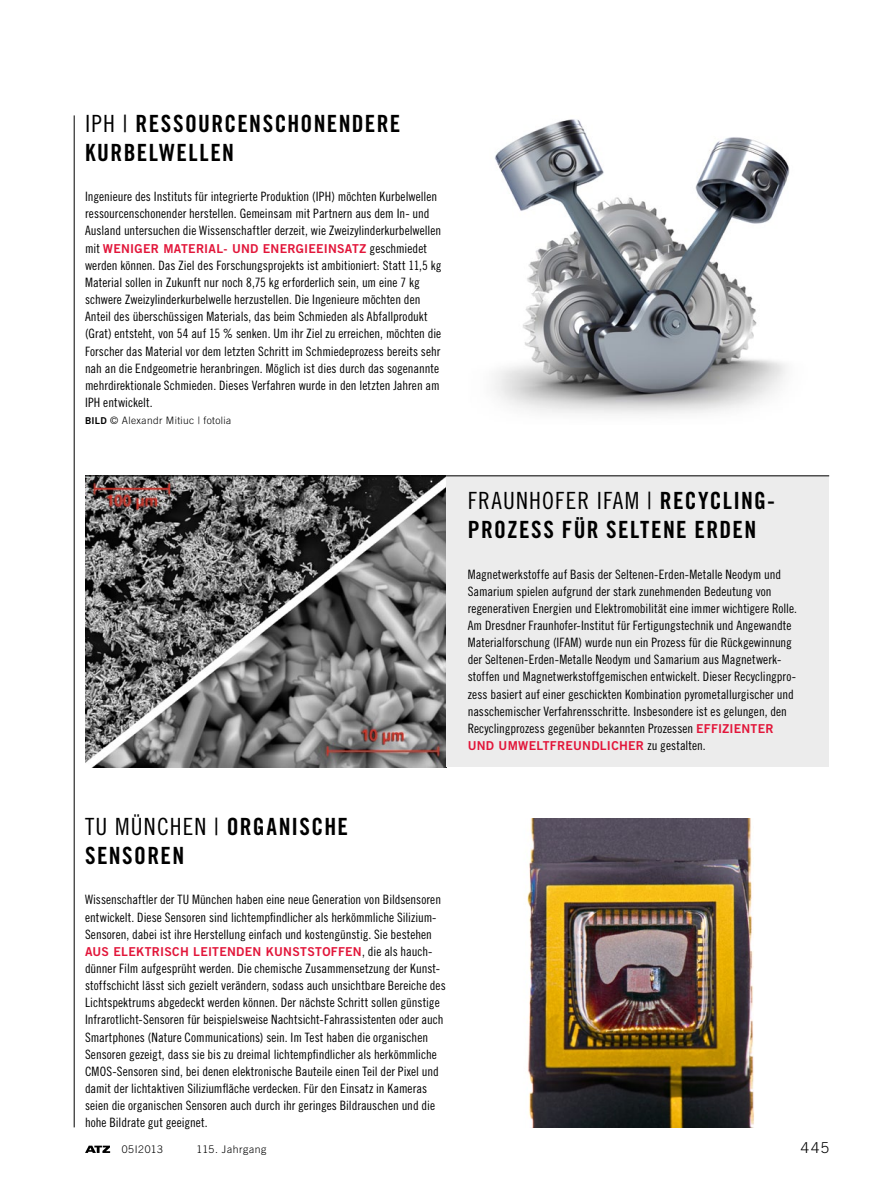
<style>
.page{position:relative;width:893px;height:1187px;background:#fff}
.page>*{position:absolute;margin:0;border:0;box-sizing:border-box;transform-origin:0 0}
.t1{font:23.7px/28.5px "Trade Gothic LT Std Bd Cn 20";letter-spacing:.06em;color:#000}
.t2{font:23.7px "Trade Gothic LT Std Cn 18";letter-spacing:.05em;color:#000}
.t3{font:300 15px "Trade Gothic LT Std";color:#000}
.t4{font:12.9px/17.1px "Trade Gothic LT Std Cn 18";color:#000}
.t5{font:12.3px "Trade Gothic LT Std Bd 2";letter-spacing:.02em;color:#e2163a}
.t6{font:300 10.5px "Trade Gothic LT Std";letter-spacing:.05em;color:#000}
.t7{font:300 10.2px "Trade Gothic LT Std";letter-spacing:.04em;color:#000}
.s1{font-family:"Trade Gothic LT Std Cn 18"}
.s2{font-family:"Trade Gothic LT Std Cn 18";font-size:12.9px;color:#000}
.s3{font-family:"Trade Gothic LT Std Bd 2";font-weight:400;font-size:9.45px}
.s4{font-family:"Trade Gothic LT Std Bd Cn 20"}
.s5{font-family:"Trade Gothic LT Std Bd 2";font-size:12.3px;color:#e2163a}
</style>
<div class="page">
<img style="left:527px;top:818px;width:227px;height:309px">
<img style="left:494px;top:119px;width:296px;height:295px">
<img style="left:85px;top:476px;width:361px;height:291px">
<div style="left:446px;top:475px;width:383px;height:292px;background:#ececec"></div>
<hr style="left:85px;top:475px;width:744px;height:1px;background:#000">
<svg style="left:85px;top:1145px;width:25px;height:7px"></svg>
<hr style="left:74px;top:115px;width:1px;height:1012px;background:#000">
<h1 class="t1" style="left:85px;top:109px;width:317px"><span class="s1">IPH |</span> RESSOURCENSCHONENDERE<br>KURBELWELLEN</h1>
<p class="t4" style="left:85px;top:188px;width:358px">Ingenieure des Instituts für integrierte Produktion (IPH) möchten Kurbelwellen ressourcenschonender herstellen. Gemeinsam mit Partnern aus dem In- und<br>Ausland untersuchen die Wissenschaftler derzeit, wie Zweizylinderkurbelwellen</p>
<p class="t5" style="left:85px;top:240px;width:344px"><span class="s2">mit</span> WENIGER MATERIAL- UND ENERGIEEINSATZ <span class="s2">geschmiedet</span></p>
<p class="t4" style="left:85px;top:256px;width:358px">werden können. Das Ziel des Forschungsprojekts ist ambitioniert: Statt 11,5 kg Material sollen in Zukunft nur noch 8,75 kg erforderlich sein, um eine 7 kg schwere Zweizylinderkurbelwelle herzustellen. Die Ingenieure möchten den Anteil des überschüssigen Materials, das beim Schmieden als Abfallprodukt (Grat) entsteht, von 54 auf 15 % senken. Um ihr Ziel zu erreichen, möchten die Forscher das Material vor dem letzten Schritt im Schmiedeprozess bereits sehr nah an die Endgeometrie heranbringen. Möglich ist dies durch das sogenannte mehrdirektionale Schmieden. Dieses Verfahren wurde in den letzten Jahren am IPH entwickelt.</p>
<p class="t7" style="left:85px;top:414px;width:148px"><span class="s3">BILD</span> © Alexandr Mitiuc | fotolia</p>
<h1 class="t2" style="left:468px;top:487px;width:309px">FRAUNHOFER IFAM | <span class="s4">RECYCLING-</span></h1>
<h1 class="t1" style="left:468px;top:515px;width:290px">PROZESS FÜR SELTENE ERDEN</h1>
<p class="t4" style="left:468px;top:565px;width:331px">Magnetwerkstoffe auf Basis der Seltenen-Erden-Metalle Neodym und Samarium spielen aufgrund der stark zunehmenden Bedeutung von regenerativen Energien und Elektromobilität eine immer wichtigere Rolle.<br>Am Dresdner Fraunhofer-Institut für Fertigungstechnik und Angewandte Materialforschung (IFAM) wurde nun ein Prozess für die Rückgewinnung der Seltenen-Erden-Metalle Neodym und Samarium aus Magnetwerk&shy;stoffen und Magnetwerkstoffgemischen entwickelt. Dieser Recyclingpro&shy;zess basiert auf einer geschickten Kombination pyrometallurgischer und nasschemischer Verfahrensschritte. Insbesondere ist es gelungen, den Recyclingprozess gegenüber bekannten Prozessen <span class="s5">EFFIZIENTER</span></p>
<p class="t5" style="left:468px;top:738px;width:240px">UND UMWELTFREUNDLICHER <span class="s2">zu gestalten.</span></p>
<h1 class="t2" style="left:85px;top:812px;width:264px">TU MÜNCHEN | <span class="s4">ORGANISCHE</span></h1>
<h1 class="t1" style="left:85px;top:841px;width:101px">SENSOREN</h1>
<p class="t4" style="left:85px;top:891px;width:357px">Wissenschaftler der TU München haben eine neue Generation von Bildsensoren entwickelt. Diese Sensoren sind lichtempfindlicher als herkömmliche Silizium-<br>Sensoren, dabei ist ihre Herstellung einfach und kostengünstig. Sie bestehen</p>
<p class="t5" style="left:85px;top:943px;width:349px">AUS ELEKTRISCH LEITENDEN KUNSTSTOFFEN<span class="s2">, die als hauch-</span></p>
<p class="t4" style="left:85px;top:959px;width:362px">dünner Film aufgesprüht werden. Die chemische Zusammensetzung der Kunst&shy;stoffschicht lässt sich gezielt verändern, sodass auch unsichtbare Bereiche des Lichtspektrums abgedeckt werden können. Der nächste Schritt sollen günstige Infrarotlicht-Sensoren für beispielsweise Nachtsicht-Fahrassistenten oder auch Smartphones (Nature Communications) sein. Im Test haben die organischen Sensoren gezeigt, dass sie bis zu dreimal lichtempfindlicher als herkömmliche CMOS-Sensoren sind, bei denen elektronische Bauteile einen Teil der Pixel und damit der lichtaktiven Siliziumfläche verdecken. Für den Einsatz in Kameras seien die organischen Sensoren auch durch ihr geringes Bildrauschen und die hohe Bildrate gut geeignet.</p>
<p class="t6" style="left:122px;top:1142px;width:43px">05I2013</p>
<p class="t6" style="left:197px;top:1142px;width:72px">115. Jahrgang</p>
<p class="t3" style="left:801px;top:1138px;width:30px">445</p>
</div>
